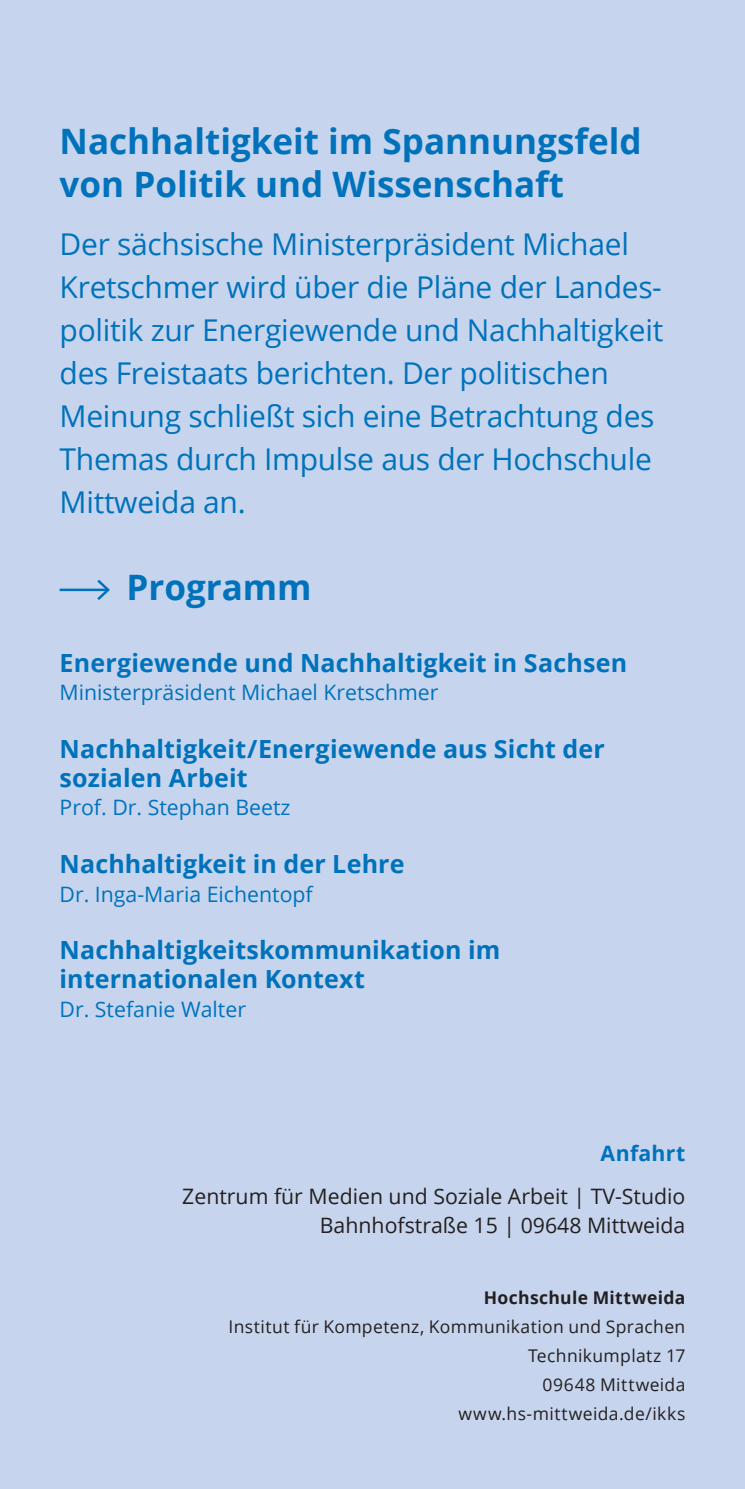
<style>
.page{position:relative;width:745px;height:1489px;background:#fff}
.page>*{position:absolute;margin:0;border:0;box-sizing:border-box;transform-origin:0 0}
.HSMW_Headline_weiß{font:700 35px/43px "Open Sans";color:#0072bc}
.HSMW_Intro_weiß{font:30px/43px "Open Sans";letter-spacing:-.01em;color:#0072bc}
.HSMW_Programm_H1_The{font:700 25px/28.8px "Open Sans";letter-spacing:.005em;color:#0072bc}
.HSMW_Fließtext_weiß{font:21.25px/28.8px "Open Sans";color:#231f20;text-align:right}
.HSMW_Fließtext_weiß-2{font:21.25px "Open Sans";color:#0072bc}
.HSMW_FT_Auszeichnung{font:21.25px "Open Sans";color:#0072bc}
.HSMW_Programm_H2_Vor{font:21.25px "Open Sans";color:#0072bc}
.HSMW_FT_Auszeichnung-2{font:700 21.25px "Open Sans";letter-spacing:.01em;color:#0072bc}
.HSMW_FT_Zusatzinform{font:17.5px/28.8px "Open Sans";letter-spacing:.02em;color:#231f20;text-align:right}
.s1{font-weight:700}
</style>
<div class="page">
<div style="left:0;top:0;width:744px;height:1488px;background:#c6d5ed"></div>
<hr style="left:60px;top:588px;width:48px;height:3px;background:#0072bc">
<svg style="left:94px;top:579px;width:16px;height:21px"></svg>
<p class="HSMW_Headline_weiß" style="left:60px;top:119px;width:583px">Nachhaltigkeit im Spannungsfeld von Politik und Wissenschaft</p>
<p class="HSMW_Intro_weiß" style="left:60px;top:221px;width:605px">Der sächsische Ministerpräsident Michael Kretschmer wird über die Pläne der Landes&shy;politik zur Energiewende und Nachhaltigkeit des Freistaats berichten. Der politischen Meinung schließt sich eine Betrachtung des Themas durch Impulse aus der Hochschule Mittweida an.</p>
<p class="HSMW_Headline_weiß" style="left:126px;top:564px;width:187px">Programm</p>
<p class="HSMW_Programm_H1_The" style="left:60px;top:647px;width:568px">Energiewende und Nachhaltigkeit in Sachsen</p>
<p class="HSMW_FT_Auszeichnung" style="left:60px;top:678px;width:380px">Ministerpräsident Michael Kretschmer</p>
<p class="HSMW_Programm_H1_The" style="left:60px;top:733px;width:546px">Nachhaltigkeit/Energiewende aus Sicht der sozialen Arbeit</p>
<p class="HSMW_Fließtext_weiß-2" style="left:60px;top:793px;width:232px">Prof. Dr. Stephan Beetz</p>
<p class="HSMW_Programm_H1_The" style="left:60px;top:848px;width:346px">Nachhaltigkeit in der Lehre</p>
<p class="HSMW_Programm_H2_Vor" style="left:60px;top:879px;width:254px">Dr. Inga-Maria Eichentopf</p>
<p class="HSMW_Programm_H1_The" style="left:60px;top:935px;width:442px">Nachhaltigkeitskommunikation im internationalen Kontext</p>
<p class="HSMW_Fließtext_weiß-2" style="left:60px;top:994px;width:188px">Dr. Stefanie Walter</p>
<p class="HSMW_FT_Auszeichnung-2" style="left:600px;top:1137px;width:86px">Anfahrt</p>
<p class="HSMW_Fließtext_weiß" style="left:182px;top:1181px;width:504px">Zentrum für Medien und Soziale Arbeit | TV-Studio<br>Bahnhofstraße 15 | 09648 Mittweida</p>
<p class="HSMW_FT_Zusatzinform" style="left:228px;top:1283px;width:458px"><span class="s1">Hochschule Mittweida<br></span>Institut für Kompetenz, Kommunikation und Sprachen<br>Technikumplatz 17<br>09648 Mittweida</p>
<p class="HSMW_FT_Zusatzinform" style="left:458px;top:1398px;width:228px">www.hs-mittweida.de/ikks</p>
</div>
